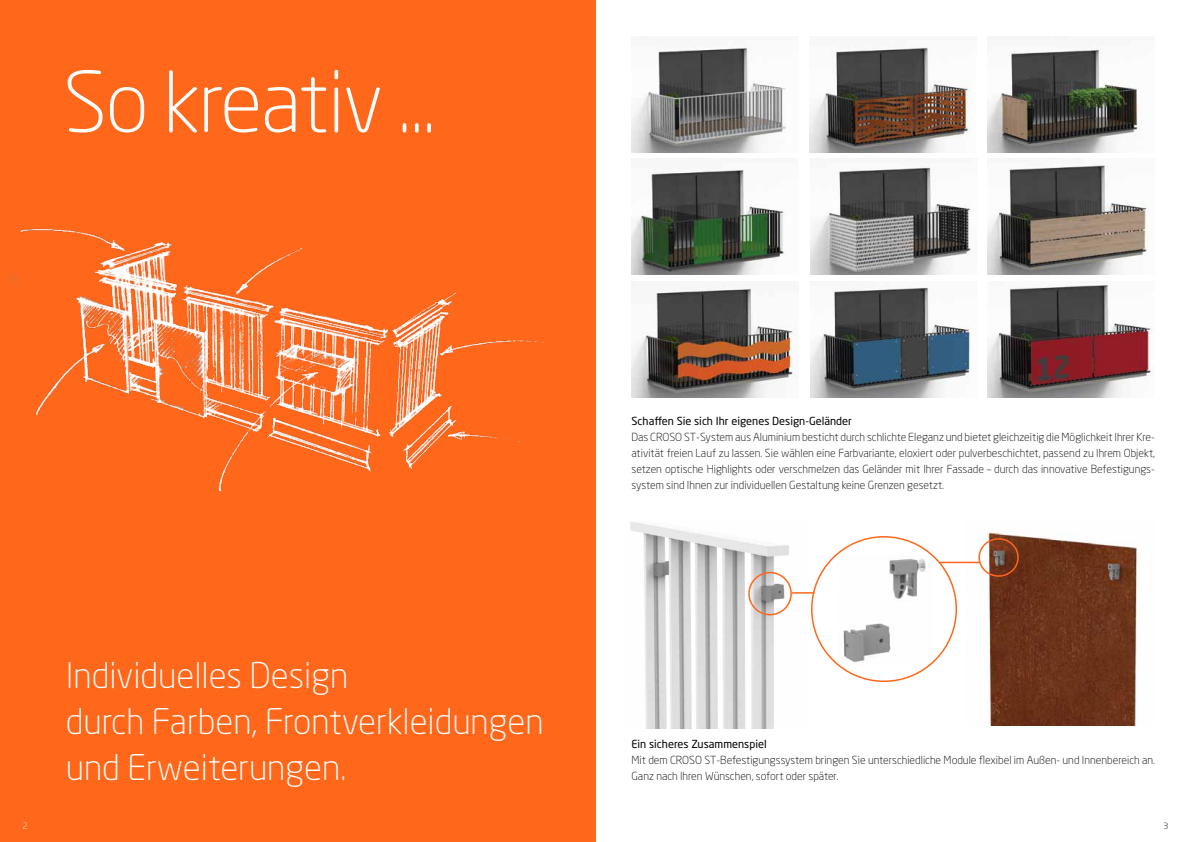
<style>
.page{position:relative;width:1191px;height:842px;background:#fff}
.page>*{position:absolute;margin:0;border:0;box-sizing:border-box;transform-origin:0 0}
.t1{font:300 83px "Neo Sans Std";letter-spacing:-.02em;color:#fff}
.t2{font:300 35px/46px "Neo Sans Std";color:#fff}
.t3{font:300 11px/16px "Neo Sans Std";color:#000;text-align:justify}
.t4{font:11px "Neo Sans Std";color:#000}
.t5{font:300 8.5px "Neo Sans Std";color:#fff}
.t6{font:300 8.5px "Neo Sans Std";color:#000}
</style>
<div class="page">
<div style="left:0;top:0;width:595px;height:842px;background:#ff671b"></div>
<img style="left:10px;top:214px;width:534px;height:294px">
<img style="left:987px;top:163px;width:161px;height:112px">
<img style="left:987px;top:46px;width:153px;height:106px">
<img style="left:809px;top:45px;width:162px;height:107px">
<img style="left:631px;top:46px;width:155px;height:106px">
<img style="left:810px;top:286px;width:161px;height:112px">
<img style="left:965px;top:531px;width:172px;height:194px">
<img style="left:630px;top:522px;width:162px;height:206px">
<img style="left:837px;top:555px;width:95px;height:110px">
<div style="left:748px;top:572px;width:44px;height:43px;border:2px solid #ff671b;border-radius:50%"></div>
<hr style="left:939px;top:562px;width:40px;height:1px;background:#ff671b">
<div style="left:978px;top:538px;width:40px;height:39px;border:2px solid #ff671b;border-radius:50%"></div>
<hr style="left:792px;top:592px;width:22px;height:2px;background:#ff671b">
<img style="left:810px;top:165px;width:161px;height:110px">
<img style="left:987px;top:281px;width:167px;height:117px">
<img style="left:631px;top:286px;width:165px;height:112px">
<img style="left:631px;top:168px;width:155px;height:107px">
<h1 class="t1" style="left:63px;top:52px;width:374px">So kreativ ...</h1>
<h2 class="t2" style="left:66px;top:652px;width:479px">Individuelles Design<br>durch Farben, Frontverkleidungen und Erweiterungen.</h2>
<p class="t4" style="left:631px;top:414px;width:222px">Schaffen Sie sich Ihr eigenes Design-Geländer</p>
<p class="t3" style="left:631px;top:429px;width:525px">Das CROSO ST-System aus Aluminium besticht durch schlichte Eleganz und bietet gleichzeitig die Möglichkeit Ihrer Kre&shy;ativität freien Lauf zu lassen. Sie wählen eine Farbvariante, eloxiert oder pulverbeschichtet, passend zu Ihrem Objekt, setzen optische Highlights oder verschmelzen das Geländer mit Ihrer Fassade – durch das innovative Befestigungs&shy;system sind Ihnen zur individuellen Gestaltung keine Grenzen gesetzt.</p>
<p class="t4" style="left:631px;top:737px;width:137px">Ein sicheres Zusammenspiel</p>
<p class="t3" style="left:631px;top:752px;width:525px">Mit dem CROSO ST-Befestigungssystem bringen Sie unterschiedliche Module flexibel im Außen- und Innenbereich an.<br>Ganz nach Ihren Wünschen, sofort oder später.</p>
<p class="t5" style="left:23px;top:820px;width:6px">2</p>
<p class="t6" style="left:1163px;top:820px;width:6px">3</p>
</div>
